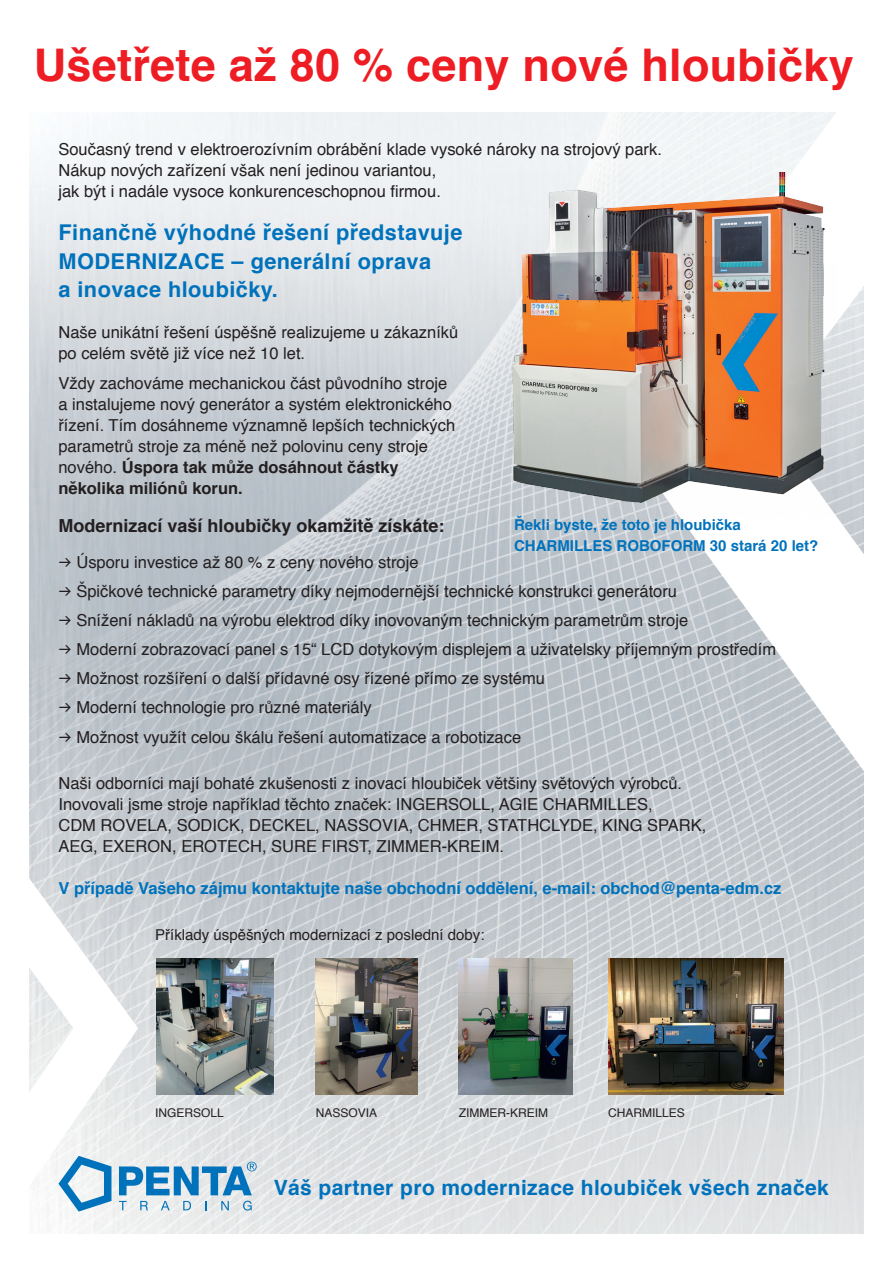
<style>
.page{position:relative;width:893px;height:1263px;background:#fff}
.page>*{position:absolute;margin:0;border:0;box-sizing:border-box;transform-origin:0 0}
.t1{font:700 45px "Helvetica";letter-spacing:.005em;color:#ee1d23}
.t2{font:700 21.75px/28.5px "Helvetica";letter-spacing:.02em;color:#0072bc}
.t3{font:700 21px "Helvetica";letter-spacing:.02em;color:#0072bc}
.t4{font:700 18px "Helvetica";color:#231f20}
.t5{font:16.5px/21px "Helvetica";color:#231f20}
.t6{font:700 16.5px "Helvetica";color:#0072bc}
.t7{font:700 15px/21px "Helvetica";color:#0072bc}
.t8{font:15px "Helvetica";color:#231f20}
.t9{font:12px "Helvetica";color:#231f20}
.s1{font-weight:700}
.s2{font-family:"Clara Sans"}
</style>
<div class="page">
<img style="left:30px;top:113px;width:833px;height:1120px">
<svg style="left:608px;top:112px;width:256px;height:699px"></svg>
<img style="left:485px;top:172px;width:353px;height:347px">
<svg style="left:140px;top:1201px;width:8px;height:9px"></svg>
<svg style="left:161px;top:1201px;width:9px;height:9px"></svg>
<svg style="left:183px;top:1201px;width:8px;height:9px"></svg>
<svg style="left:205px;top:1201px;width:2px;height:9px"></svg>
<svg style="left:221px;top:1201px;width:8px;height:9px"></svg>
<svg style="left:243px;top:1201px;width:9px;height:9px"></svg>
<svg style="left:138px;top:1161px;width:119px;height:34px;background:#7bb1d4"></svg>
<img style="left:156px;top:958px;width:117px;height:136px">
<img style="left:316px;top:958px;width:101px;height:136px">
<img style="left:459px;top:959px;width:114px;height:135px">
<img style="left:608px;top:958px;width:175px;height:136px">
<svg style="left:29px;top:838px;width:109px;height:391px"></svg>
<h1 class="t1" style="left:34px;top:28px;width:821px">Ušetřete až 80 % ceny nové hloubičky</h1>
<p class="t5" style="left:58px;top:139px;width:605px">Současný trend v elektroerozívním obrábění klade vysoké nároky na strojový park.<br>Nákup nových zařízení však není jedinou variantou,<br>jak být i nadále vysoce konkurenceschopnou firmou.</p>
<h2 class="t2" style="left:58px;top:219px;width:406px">Finančně výhodné řešení představuje<br>MODERNIZACE – generální oprava<br>a inovace hloubičky.</h2>
<p class="t5" style="left:58px;top:322px;width:401px">Naše unikátní řešení úspěšně realizujeme u zákazníků po celém světě již více než 10 let.</p>
<p class="t5" style="left:58px;top:373px;width:398px">Vždy zachováme mechanickou část původního stroje a instalujeme nový generátor a systém elektronického řízení. Tím dosáhneme významně lepších technických parametrů stroje za méně než polovinu ceny stroje nového. <span class="s1">Úspora tak může dosáhnout částky několika miliónů korun.</span></p>
<p class="t7" style="left:514px;top:514px;width:306px">Řekli byste, že toto je hloubička<br>CHARMILLES ROBOFORM 30 stará 20 let?</p>
<p class="t4" style="left:58px;top:511px;width:388px">Modernizací vaší hloubičky okamžitě získáte:</p>
<p class="t5" style="left:58px;top:552px;width:362px"><span class="s2">→</span> Úsporu investice až 80 % z ceny nového stroje</p>
<p class="t5" style="left:58px;top:581px;width:620px"><span class="s2">→</span> Špičkové technické parametry díky nejmodernější technické konstrukci generátoru</p>
<p class="t5" style="left:58px;top:610px;width:631px"><span class="s2">→</span> Snížení nákladů na výrobu elektrod díky inovovaným technickým parametrům stroje</p>
<p class="t5" style="left:58px;top:639px;width:719px"><span class="s2">→</span> Moderní zobrazovací panel s 15“ LCD dotykovým displejem a uživatelsky příjemným prostředím</p>
<p class="t5" style="left:58px;top:668px;width:488px"><span class="s2">→</span> Možnost rozšíření o další přídavné osy řízené přímo ze systému</p>
<p class="t5" style="left:58px;top:698px;width:315px"><span class="s2">→</span> Moderní technologie pro různé materiály</p>
<p class="t5" style="left:58px;top:727px;width:464px"><span class="s2">→</span> Možnost využít celou škálu řešení automatizace a robotizace</p>
<p class="t5" style="left:58px;top:773px;width:625px">Naši odborníci mají bohaté zkušenosti z inovací hloubiček většiny světových výrobců.<br>Inovovali jsme stroje například těchto značek: INGERSOLL, AGIE CHARMILLES,<br>CDM ROVELA, SODICK, DECKEL, NASSOVIA, CHMER, STATHCLYDE, King</p>
<p class="t5" style="left:647px;top:815px;width:33px">Spark</p>
<p class="t5" style="left:702px;top:815px;width:6px">,</p>
<p class="t5" style="left:58px;top:836px;width:284px">AEG, EXERON, EROTECH, Sure First</p>
<p class="t5" style="left:367px;top:836px;width:138px">, ZIMMER-KREIM.</p>
<p class="t6" style="left:58px;top:875px;width:725px">V případě Vašeho zájmu kontaktujte naše obchodní oddělení, e-mail: obchod@penta-edm.cz</p>
<p class="t8" style="left:155px;top:923px;width:331px">Příklady úspěšných modernizací z poslední doby:</p>
<p class="t9" style="left:155px;top:1103px;width:70px">INGERSOLL</p>
<p class="t9" style="left:316px;top:1103px;width:63px">NASSOVIA</p>
<p class="t9" style="left:459px;top:1103px;width:91px">ZIMMER-KREIM</p>
<p class="t9" style="left:608px;top:1103px;width:78px">CHARMILLES</p>
<p class="t3" style="left:274px;top:1171px;width:557px">Váš partner pro modernizace hloubiček všech značek</p>
</div>
